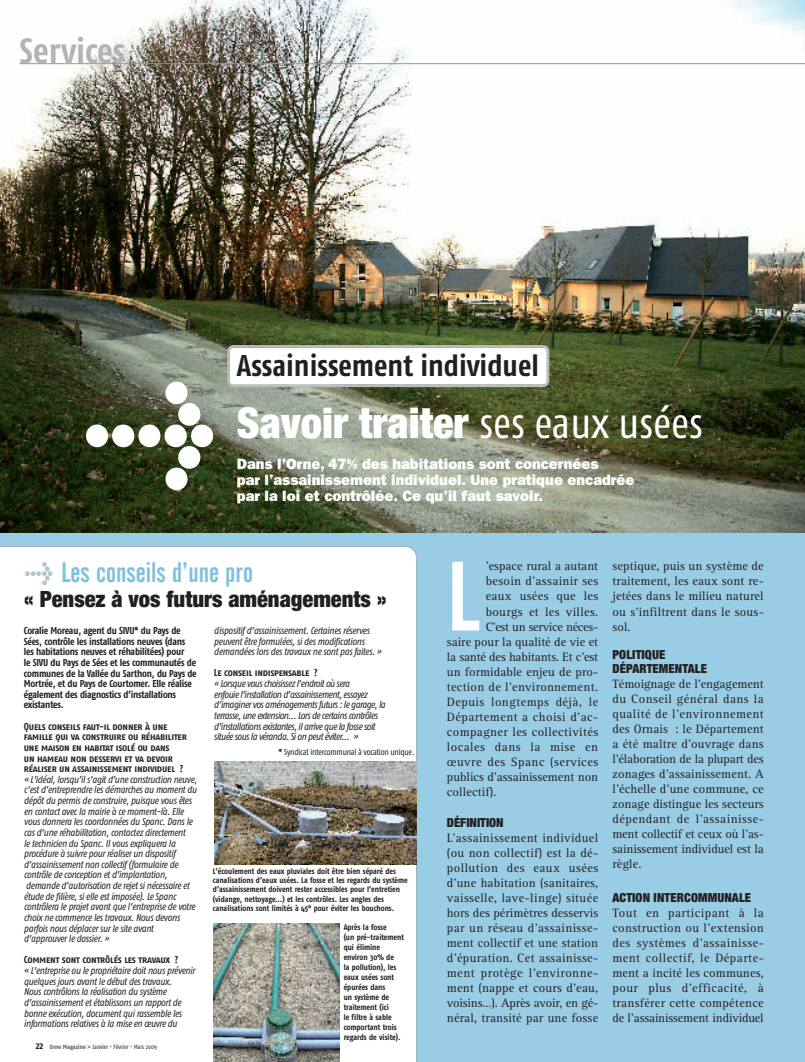
<style>
.page{position:relative;width:805px;height:1062px;background:#fff}
.page>*{position:absolute;margin:0;border:0;box-sizing:border-box;transform-origin:0 0}
.t1{font:900 103.88px "Meta Plus";color:#fff}
.t2{font:97.25px "Alternate Gothic No 2 BT";color:#fff}
.t3{font:900 condensed 42.5px "Helvetica Neue";color:#fff}
.t4{font:700 35px "Fago Co";color:#b2b3b7}
.t5{font:700 30px "Fago Co";color:#231f20}
.t6{font:28px "Alternate Gothic No 2 BT";color:#81c1df}
.t7{font:900 condensed 22.5px "Helvetica Neue";color:#231f20}
.t8{font:800 15px/16.2px "Franklin Gothic";color:#fff}
.t9{font:12.5px/15px "Rotis Serif";letter-spacing:.01em;color:#231f20;text-align:justify}
.t10{font:12.5px "Rotis Serif";letter-spacing:.035em;color:#231f20}
.t11{font:900 condensed 12.5px/13.8px "Helvetica Neue";letter-spacing:.01em;color:#231f20}
.t12{font:12.5px "Rotis Serif";letter-spacing:-.015em;color:#231f20}
.t13{font:12.5px "Rotis Serif";letter-spacing:.03em;color:#231f20}
.t14{font:12.5px "Rotis Serif";letter-spacing:-.02em;color:#231f20}
.t15{font:italic 10px/10.6px "Fago Co";letter-spacing:-.02em;color:#231f20}
.t16{font:700 10px/10.6px "Fago Co";letter-spacing:-.02em;color:#231f20}
.t17{font:italic 10px/10.6px "Fago Co";letter-spacing:-.04em;color:#231f20}
.t18{font:10px/10.6px "Fago Co Bold Caps";letter-spacing:-.02em;color:#231f20}
.t19{font:8.62px "Fago Co";letter-spacing:-.02em;color:#231f20}
.t20{font:700 8.12px/10px "Fago Co";color:#231f20}
.t21{font:6.25px "Fago Co";color:#231f20}
.s1{font-family:"Fago Co";font-weight:400;font-stretch:normal}
.s2{font-family:"Meta Plus";font-weight:900;font-size:22.38px;color:#b0c7cd}
.s3{font-weight:700}
.s4{font-weight:700;font-size:10px}
.s5{font-weight:700;color:#57585a}
</style>
<div class="page">
<img style="left:0;top:0;width:804px;height:1062px">
<h3 class="t4" style="left:20px;top:38px;width:107px">Services</h3>
<h1 class="t1" style="left:81px;top:385px;width:139px">&gt;</h1>
<h3 class="t5" style="left:237px;top:355px;width:303px">Assainissement individuel</h3>
<h3 class="t3" style="left:237px;top:407px;width:467px">Savoir traiter <span class="s1">ses eaux usées</span></h3>
<p class="t8" style="left:237px;top:457px;width:399px">Dans l’Orne, 47% des habitations sont concernées<br>par l’assainissement individuel. Une pratique encadrée par la loi et contrôlée. Ce qu’il faut savoir.</p>
<h3 class="t6" style="left:24px;top:562px;width:230px"><span class="s2">&gt;</span> Les conseils d’une pro</h3>
<h3 class="t7" style="left:24px;top:591px;width:364px">« Pensez à vos futurs aménagements »</h3>
<p class="t16" style="left:24px;top:626px;width:174px">Coralie Moreau, agent du SIVU* du Pays de Sées, contrôle les installations neuves (dans les habitations neuves et réhabilitées) pour<br>le SIVU du Pays de Sées et les communautés de communes de la Vallée du Sarthon, du Pays de Mortrée, et du Pays de Courtomer. Elle réalise également des diagnostics d’installations existantes.</p>
<p class="t18" style="left:24px;top:721px;width:164px">Quels conseils faut-il donner à une famille qui va construire ou réhabiliter une maison en habitat isolé ou dans<br>un hameau non desservi et va devoir réaliser un assainissement individuel ?</p>
<p class="t15" style="left:24px;top:775px;width:174px">« L’idéal, lorsqu’il s’agit d’une construction neuve, c’est d’entreprendre les démarches au moment du dépôt du permis de construire, puisque vous êtes en contact avec la mairie à ce moment-là. Elle vous donnera les coordonnées du Spanc. Dans le cas d’une réhabilitation, contactez directement<br>le technicien du Spanc. Il vous expliquera la procédure à suivre pour réaliser un dispositif d’assainissement non collectif (formulaire de contrôle de conception et d’implantation, demande d’autorisation de rejet si nécessaire et étude de filière, si elle est imposée). Le Spanc contrôlera le projet avant que l’entreprise de votre choix ne commence les travaux. Nous devons parfois nous déplacer sur le site avant d’approuver le dossier. »</p>
<p class="t18" style="left:24px;top:955px;width:156px">Comment sont contrôlés les travaux ?</p>
<p class="t15" style="left:24px;top:966px;width:173px">« L’entreprise ou le propriétaire doit nous prévenir quelques jours avant le début des travaux.<br>Nous contrôlons la réalisation du système d’assainissement et établissons un rapport de bonne exécution, document qui rassemble les informations relatives à la mise en œuvre du</p>
<p class="t15" style="left:214px;top:626px;width:169px">dispositif d’assainissement. Certaines réserves peuvent être formulées, si des modifications demandées lors des travaux ne sont pas faites. »</p>
<p class="t18" style="left:214px;top:668px;width:105px">Le conseil indispensable ?</p>
<p class="t17" style="left:214px;top:679px;width:173px">« Lorsque vous choisissez l’endroit où sera<br>enfouie l’installation d’assainissement, essayez d’imaginer vos aménagements futurs : le garage, la terrasse, une extension... Lors de certains contrôles d’installations existantes, il arrive que la fosse soit située sous la véranda. Si on peut éviter... »</p>
<p class="t19" style="left:278px;top:749px;width:137px"><span class="s3">*</span> Syndicat intercommunal à vocation unique.</p>
<p class="t20" style="left:213px;top:867px;width:196px;line-height:9.2px">L’écoulement des eaux pluviales doit être bien séparé des canalisations d’eaux usées. La fosse et les regards du système d’assainissement doivent rester accessibles pour l’entretien (vidange, nettoyage…) et les contrôles. Les angles des canalisations sont limités à 45° pour éviter les bouchons.</p>
<p class="t20" style="left:343px;top:922px;width:62px">Après la fosse<br>(un pré-traitement qui élimine environ 30% de<br>la pollution), les eaux usées sont épurées dans<br>un système de traitement (ici<br>le filtre à sable comportant trois regards de visite).</p>
<p class="t21" style="left:36px;top:1044px;width:123px"><span class="s4">22</span> <span class="s5">Orne Magazine &gt;</span> Janvier • Février • Mars 2009</p>
<h2 class="t2" style="left:446px;top:560px;width:34px">L</h2>
<p class="t9" style="left:485px;top:560px;width:114px">’espace rural a autant</p>
<p class="t9" style="left:485px;top:575px;width:114px">besoin d’assainir ses</p>
<p class="t9" style="left:485px;top:590px;width:114px">eaux usées que les</p>
<p class="t9" style="left:485px;top:605px;width:114px">bourgs et les villes.</p>
<p class="t14" style="left:485px;top:622px;width:114px">C’est un service néces-</p>
<p class="t9" style="left:446px;top:635px;width:153px">saire pour la qualité de vie et</p>
<p class="t12" style="left:446px;top:652px;width:153px">la santé des habitants. Et c’est</p>
<p class="t9" style="left:446px;top:665px;width:153px">un formidable enjeu de pro-</p>
<p class="t9" style="left:446px;top:680px;width:153px">tection de l’environnement.</p>
<p class="t10" style="left:446px;top:697px;width:153px">Depuis longtemps déjà, le</p>
<p class="t10" style="left:446px;top:712px;width:153px">Département a choisi d’ac-</p>
<p class="t13" style="left:446px;top:727px;width:153px">compagner les collectivités</p>
<p class="t10" style="left:446px;top:742px;width:153px">locales dans la mise en</p>
<p class="t10" style="left:446px;top:757px;width:153px">œuvre des Spanc (services</p>
<p class="t9" style="left:446px;top:770px;width:153px">publics d’assainissement non</p>
<p class="t9" style="left:446px;top:785px;width:51px">collectif).</p>
<p class="t11" style="left:446px;top:816px;width:58px">DÉFINITION</p>
<p class="t9" style="left:446px;top:831px;width:153px">L’assainissement individuel (ou non collectif) est la dé&shy;pollution des eaux usées d’une habitation (sanitaires, vaisselle, lave-linge) située hors des périmètres desservis par un réseau d’assainisse&shy;ment collectif et une station d’épuration. Cet assainisse&shy;ment protège l’environne&shy;ment (nappe et cours d’eau, voisins…). Après avoir, en gé&shy;néral, transité par une fosse</p>
<p class="t9" style="left:612px;top:560px;width:153px">septique, puis un système de traitement, les eaux sont re&shy;jetées dans le milieu naturel ou s’infiltrent dans le sous&shy;sol.</p>
<p class="t11" style="left:612px;top:649px;width:96px">POLITIQUE<br>DÉPARTEMENTALE</p>
<p class="t9" style="left:612px;top:677px;width:153px">Témoignage de l’engagement du Conseil général dans la qualité de l’environnement des Ornais : le Département a été maître d’ouvrage dans l’élaboration de la plupart des zonages d’assainissement. A l’échelle d’une commune, ce zonage distingue les secteurs dépendant de l’assainisse&shy;ment collectif et ceux où l’as&shy;sainissement individuel est la règle.</p>
<p class="t11" style="left:612px;top:891px;width:140px">ACTION INTERCOMMUNALE</p>
<p class="t9" style="left:612px;top:906px;width:153px">Tout en participant à la construction ou l’extension des systèmes d’assainisse&shy;ment collectif, le Départe&shy;ment a incité les communes, pour plus d’efficacité, à transférer cette compétence de l’assainissement individuel</p>
</div>
